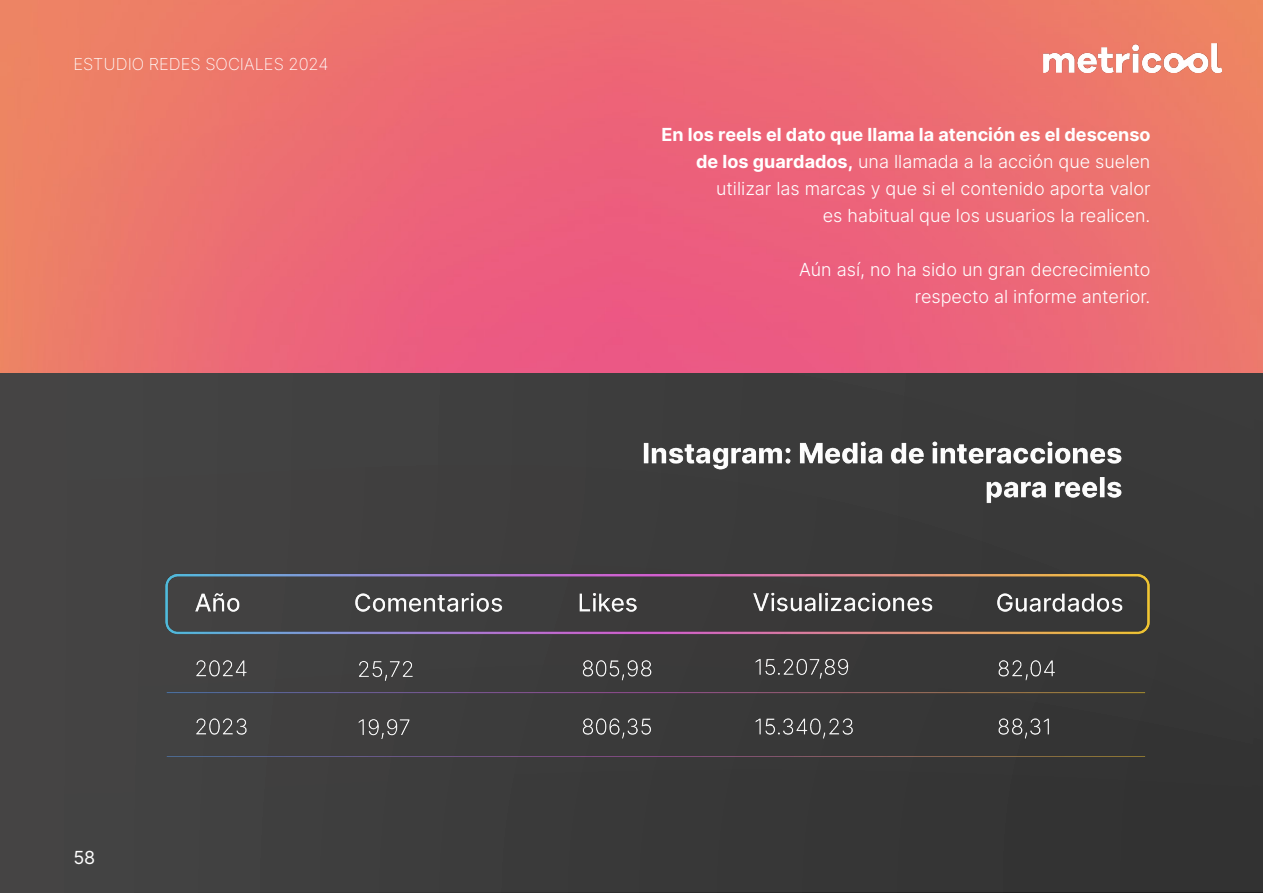
<style>
.page{position:relative;width:1263px;height:893px;background:#fff}
.page>*{position:absolute;margin:0;border:0;box-sizing:border-box;transform-origin:0 0}
.t1{font:300 18px/27px "Inter";color:#fff;text-align:right}
.t2{font:18px "Inter";color:#fff}
.t3{font:200 16.5px "Inter";color:#fff}
.s1{font-weight:400}
</style>
<div class="page">
<div style="left:0;top:1px;width:1263px;height:891px;background:#3c3c3c"></div>
<img style="left:619px;top:0;width:644px;height:372px">
<img style="left:0;top:0;width:619px;height:372px">
<img style="left:165px;top:441px;width:985px;height:316px">
<p class="t3" style="left:73px;top:52px;width:257px">ESTUDIO REDES SOCIALES 2024</p>
<p class="t2" style="left:73px;top:844px;width:24px">58</p>
<p class="t1" style="left:661px;top:120px;width:491px"><span class="s1">En los reels el dato que llama la atención es el descenso de los guardados,</span> una llamada a la acción que suelen utilizar las marcas y que si el contenido aporta valor<br>es habitual que los usuarios la realicen.</p>
<p class="t1" style="left:799px;top:255px;width:353px">Aún así, no ha sido un gran decrecimiento respecto al informe anterior.</p>
</div>
